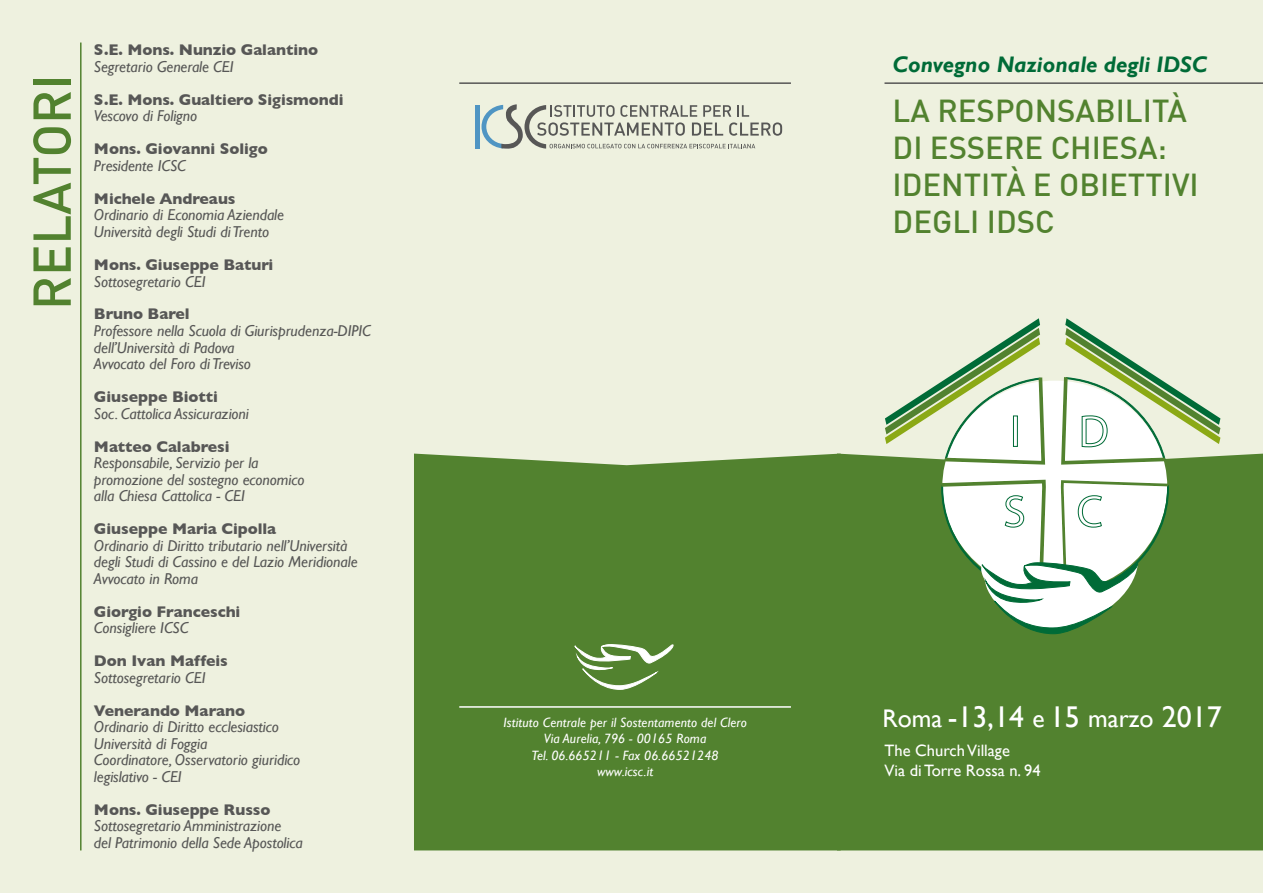
<style>
.page{position:relative;width:1263px;height:893px;background:#eef1df}
.page>*{position:absolute;margin:0;border:0;box-sizing:border-box;transform-origin:0 0}
.t1{font:500 52.35px "DIN";letter-spacing:-.005em;color:#52822f}
.t2{font:500 31.2px/36.9px "DIN";color:#52822f}
.t3{font:30px "Gill Sans";color:#fff}
.t4{font:italic 700 22.5px "Gill Sans";color:#006b37}
.t5{font:16.5px/19.8px "Gill Sans";color:#fff}
.t6{font:italic 15.75px/16.5px "Gill Sans";letter-spacing:-.005em;color:#575756}
.t7{font:700 15.75px "Gill Sans";letter-spacing:-.005em;color:#575756}
.t8{font:italic 13.5px/16.5px "Gill Sans";letter-spacing:.01em;color:#fff;text-align:center}
.s1{font-size:25.5px}
</style>
<div class="page">
<div style="left:841px;top:454px;width:422px;height:396px;background:#52822f"></div>
<div style="left:414px;top:454px;width:427px;height:396px;background:#52822f"></div>
<div style="left:942px;top:381px;width:225px;height:212px;background:#fff;border-radius:50%"></div>
<svg style="left:940px;top:478px;width:229px;height:157px"></svg>
<svg style="left:885px;top:318px;width:161px;height:148px"></svg>
<svg style="left:1061px;top:318px;width:159px;height:148px"></svg>
<hr style="left:884px;top:82px;width:379px;height:2px;background:#575756">
<hr style="left:459px;top:82px;width:332px;height:2px;background:#575756">
<svg style="left:574px;top:642px;width:101px;height:48px;background:#769c5a"></svg>
<hr style="left:80px;top:43px;width:2px;height:807px;background:#52822f">
<div style="left:475px;top:105px;width:5px;height:44px;background:#4f95c3"></div>
<svg style="left:481px;top:104px;width:301px;height:45px"></svg>
<hr style="left:459px;top:706px;width:332px;height:2px;background:#fff">
<h1 class="t1" style="left:18px;top:310px;width:237px;rotate:-90deg">RELATORI</h1>
<p class="t7" style="left:94px;top:41px;width:226px">S.E. Mons. Nunzio Galantino</p>
<p class="t6" style="left:94px;top:58px;width:141px">Segretario Generale CEI</p>
<p class="t7" style="left:94px;top:90px;width:251px">S.E. Mons. Gualtiero Sigismondi</p>
<p class="t6" style="left:94px;top:108px;width:105px">Vescovo di Foligno</p>
<p class="t7" style="left:94px;top:140px;width:175px">Mons. Giovanni Soligo</p>
<p class="t6" style="left:94px;top:157px;width:93px">Presidente ICSC</p>
<p class="t7" style="left:94px;top:189px;width:143px">Michele Andreaus</p>
<p class="t6" style="left:94px;top:207px;width:192px">Ordinario di Economia Aziendale<br>Università degli Studi di Trento</p>
<p class="t7" style="left:94px;top:255px;width:181px">Mons. Giuseppe Baturi</p>
<p class="t6" style="left:94px;top:273px;width:113px">Sottosegretario CEI</p>
<p class="t7" style="left:94px;top:305px;width:97px">Bruno Barel</p>
<p class="t6" style="left:94px;top:322px;width:278px">Professore nella Scuola di Giurisprudenza-DIPIC dell’Università di Padova<br>Avvocato del Foro di Treviso</p>
<p class="t7" style="left:94px;top:387px;width:125px">Giuseppe Biotti</p>
<p class="t6" style="left:94px;top:405px;width:156px">Soc. Cattolica Assicurazioni</p>
<p class="t7" style="left:94px;top:437px;width:137px">Matteo Calabresi</p>
<p class="t6" style="left:94px;top:454px;width:212px">Responsabile, Servizio per la promozione del sostegno economico alla Chiesa Cattolica - CEI</p>
<p class="t7" style="left:94px;top:519px;width:184px">Giuseppe Maria Cipolla</p>
<p class="t6" style="left:94px;top:537px;width:265px">Ordinario di Diritto tributario nell’Università degli Studi di Cassino e del Lazio Meridionale<br>Avvocato in Roma</p>
<p class="t7" style="left:94px;top:602px;width:148px">Giorgio Franceschi</p>
<p class="t6" style="left:94px;top:619px;width:96px">Consigliere ICSC</p>
<p class="t7" style="left:94px;top:651px;width:135px">Don Ivan Maffeis</p>
<p class="t6" style="left:94px;top:669px;width:113px">Sottosegretario CEI</p>
<p class="t7" style="left:94px;top:701px;width:153px">Venerando Marano</p>
<p class="t6" style="left:94px;top:718px;width:208px">Ordinario di Diritto ecclesiastico<br>Università di Foggia<br>Coordinatore, Osservatorio giuridico legislativo - CEI</p>
<p class="t7" style="left:94px;top:800px;width:178px">Mons. Giuseppe Russo</p>
<p class="t6" style="left:94px;top:817px;width:210px">Sottosegretario Amministrazione<br>del Patrimonio della Sede Apostolica</p>
<p class="t8" style="left:503px;top:714px;width:245px">Istituto Centrale per il Sostentamento del Clero<br>Via Aurelia, 796 - 00165 Roma<br>Tel. 06.665211 - Fax 06.66521248 www.icsc.it</p>
<h3 class="t4" style="left:892px;top:51px;width:316px">Convegno Nazionale degli IDSC</h3>
<h2 class="t2" style="left:892px;top:91px;width:308px">LA RESPONSABILITÀ<br>DI ESSERE CHIESA:<br>IDENTITÀ E OBIETTIVI<br>DEGLI IDSC</h2>
<h3 class="t3" style="left:882px;top:699px;width:341px"><span class="s1">Roma</span> -13,14 <span class="s1">e</span> 15 <span class="s1">marzo</span> 2017</h3>
<p class="t5" style="left:884px;top:741px;width:158px">The Church Village<br>Via di Torre Rossa n. 94</p>
</div>
